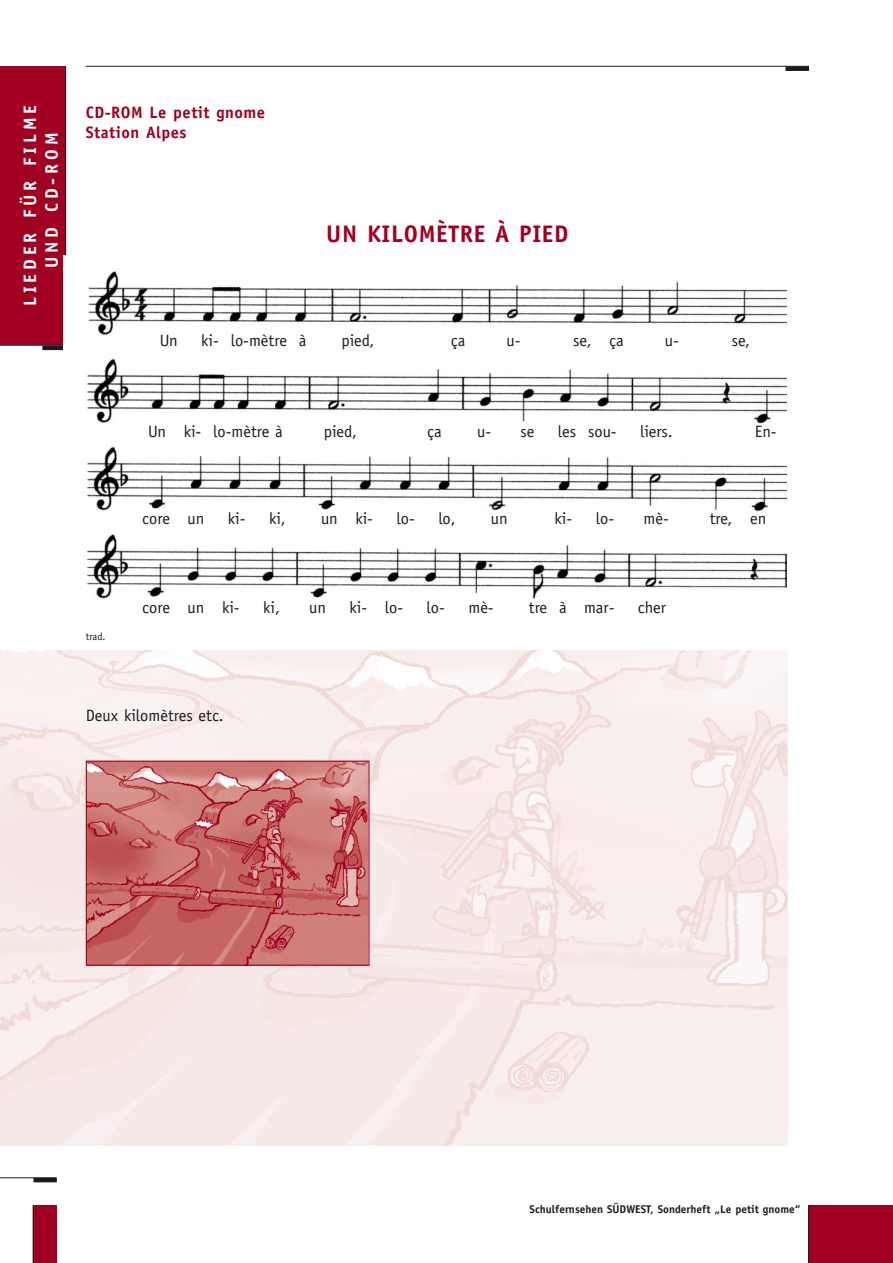
<style>
.page{position:relative;width:893px;height:1263px;background:#fff}
.page>*{position:absolute;margin:0;border:0;box-sizing:border-box;transform-origin:0 0}
.t1{font:700 24px "Officina Sans";letter-spacing:.03em;color:#a10022}
.t2{font:700 18px/21.6px "Officina Sans";letter-spacing:.22em;color:#fff;text-align:center}
.t3{font:16.5px "Officina Sans";color:#191b20}
.t4{font:700 16.5px/19.8px "Officina Sans";letter-spacing:.03em;color:#a10022}
.t5{font:700 11.25px "Officina Sans";color:#191b20}
.t6{font:10.5px "Officina Sans";color:#191b20}
</style>
<div class="page">
<img style="left:0;top:651px;width:787px;height:495px">
<div style="left:809px;top:1205px;width:83px;height:58px;background:#a10022"></div>
<div style="left:785px;top:66px;width:24px;height:5px;background:#191b20"></div>
<div style="left:0;top:66px;width:65px;height:279px;background:#a10022"></div>
<div style="left:33px;top:1205px;width:24px;height:58px;background:#a10022"></div>
<hr style="left:86px;top:66px;width:723px;height:1px;background:#191b20">
<hr style="left:33px;top:1178px;width:24px;height:4px;background:#191b20">
<hr style="left:0;top:1177px;width:57px;height:1px;background:#191b20">
<hr style="left:42px;top:346px;width:24px;height:4px;background:#191b20">
<hr style="left:0;top:345px;width:66px;height:1px;background:#191b20">
<hr style="left:65px;top:66px;width:1px;height:284px;background:#191b20">
<hr style="left:808px;top:1205px;width:1px;height:58px;background:#191b20">
<hr style="left:33px;top:1205px;width:1px;height:58px;background:#191b20">
<img style="left:63px;top:255px;width:723px;height:344px">
<img style="left:88px;top:763px;width:279px;height:201px">
<div style="left:86px;top:761px;width:283px;height:205px;border:1px solid #a10022"></div>
<p class="t2" style="left:21px;top:306px;width:203px;rotate:-90deg">LIEDER FÜR FILME<br>UND CD-ROM</p>
<p class="t4" style="left:86px;top:104px;width:181px">CD-ROM Le petit gnome<br>Station Alpes</p>
<h1 class="t1" style="left:326px;top:225px;width:243px">UN KILOMÈTRE À PIED</h1>
<p class="t3" style="left:160px;top:334px;width:20px">Un</p>
<p class="t3" style="left:201px;top:334px;width:107px">ki- lo-mètre à</p>
<p class="t3" style="left:341px;top:334px;width:35px">pied,</p>
<p class="t3" style="left:450px;top:334px;width:16px">ça</p>
<p class="t3" style="left:506px;top:334px;width:16px">u-</p>
<p class="t3" style="left:573px;top:334px;width:52px">se, ça</p>
<p class="t3" style="left:665px;top:334px;width:16px">u-</p>
<p class="t3" style="left:731px;top:334px;width:20px">se,</p>
<p class="t3" style="left:148px;top:425px;width:136px">Un ki- lo-mètre à</p>
<p class="t3" style="left:324px;top:425px;width:35px">pied,</p>
<p class="t3" style="left:427px;top:425px;width:16px">ça</p>
<p class="t3" style="left:477px;top:425px;width:16px">u-</p>
<p class="t3" style="left:520px;top:425px;width:16px">se</p>
<p class="t3" style="left:558px;top:425px;width:60px">les sou-</p>
<p class="t3" style="left:640px;top:425px;width:34px">liers.</p>
<p class="t3" style="left:754px;top:425px;width:24px">En-</p>
<p class="t3" style="left:142px;top:512px;width:64px">core un</p>
<p class="t3" style="left:228px;top:512px;width:19px">ki-</p>
<p class="t3" style="left:269px;top:512px;width:18px">ki,</p>
<p class="t3" style="left:321px;top:512px;width:54px">un ki-</p>
<p class="t3" style="left:396px;top:512px;width:20px">lo-</p>
<p class="t3" style="left:438px;top:512px;width:19px">lo,</p>
<p class="t3" style="left:491px;top:512px;width:18px">un</p>
<p class="t3" style="left:554px;top:512px;width:19px">ki-</p>
<p class="t3" style="left:595px;top:512px;width:20px">lo-</p>
<p class="t3" style="left:643px;top:512px;width:27px">mè-</p>
<p class="t3" style="left:709px;top:512px;width:58px">tre, en</p>
<p class="t6" style="left:86px;top:632px;width:21px">trad.</p>
<p class="t3" style="left:142px;top:601px;width:99px">core un ki-</p>
<p class="t3" style="left:263px;top:601px;width:18px">ki,</p>
<p class="t3" style="left:309px;top:601px;width:18px">un</p>
<p class="t3" style="left:349px;top:601px;width:55px">ki- lo-</p>
<p class="t3" style="left:426px;top:601px;width:20px">lo-</p>
<p class="t3" style="left:468px;top:601px;width:27px">mè-</p>
<p class="t3" style="left:529px;top:601px;width:87px">tre à mar-</p>
<p class="t3" style="left:638px;top:601px;width:30px">cher</p>
<p class="t3" style="left:86px;top:709px;width:139px">Deux kilomètres etc.</p>
<p class="t5" style="left:529px;top:1205px;width:272px">Schulfernsehen SÜDWEST, Sonderheft „Le petit gnome“</p>
</div>
